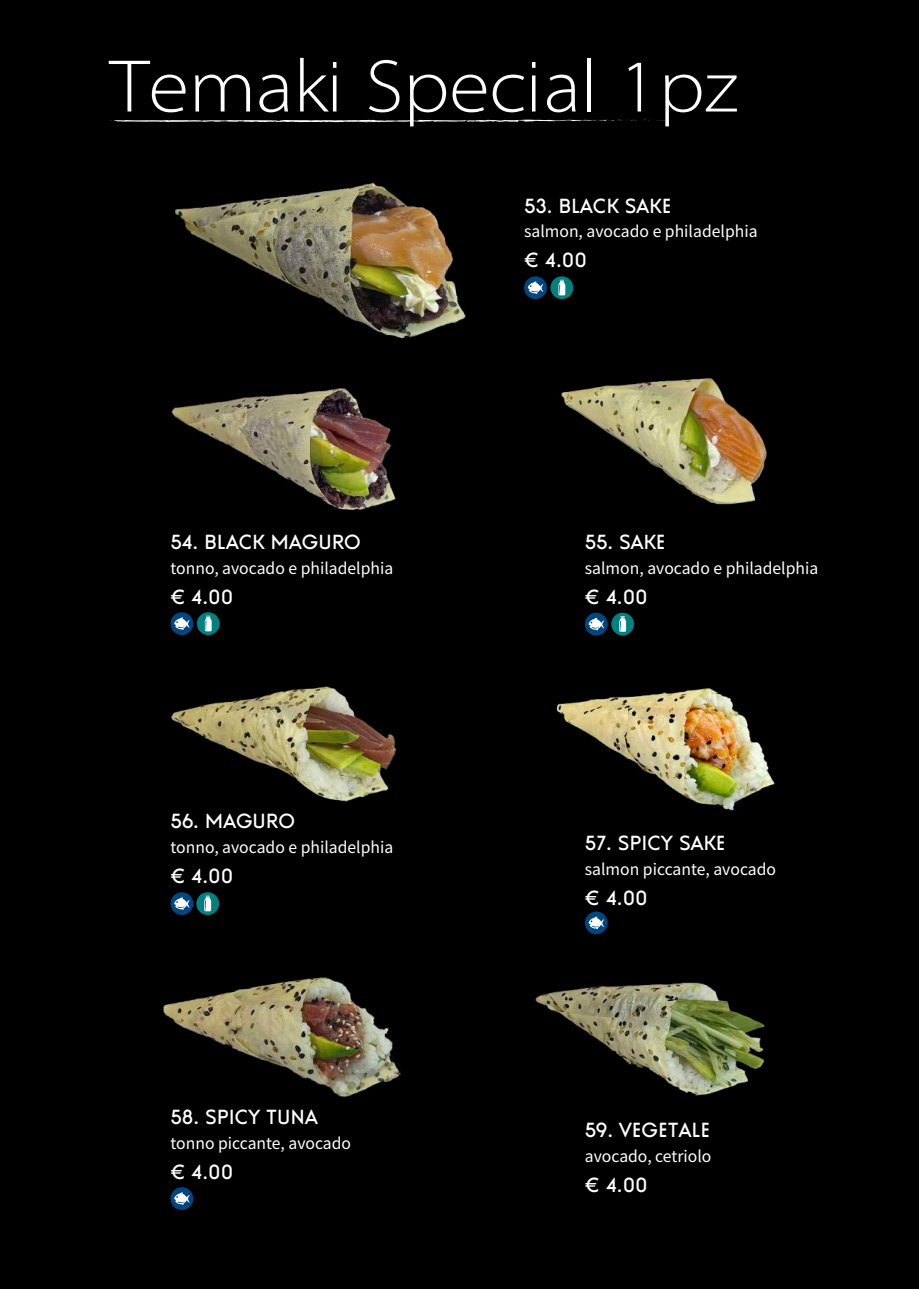
<style>
.page{position:relative;width:919px;height:1289px;background:#fff}
.page>*{position:absolute;margin:0;border:0;box-sizing:border-box;transform-origin:0 0}
.t1{font:75px "ZHSRXT GBK1 0";color:#fff}
.t2{font:21px "Universal Doomsday";color:#fff}
.t3{font:15.75px "Source Han Sans CN";color:#fff}
</style>
<div class="page">
<div style="left:0;top:0;width:918px;height:1288px;background:#000"></div>
<img style="left:535px;top:981px;width:230px;height:115px">
<img style="left:163px;top:977px;width:238px;height:120px">
<img style="left:556px;top:688px;width:219px;height:123px">
<img style="left:171px;top:686px;width:226px;height:116px">
<img style="left:561px;top:378px;width:206px;height:127px">
<img style="left:171px;top:388px;width:225px;height:122px">
<img style="left:175px;top:182px;width:291px;height:157px">
<svg style="left:110px;top:119px;width:555px;height:4px"></svg>
<div style="left:524px;top:276px;width:23px;height:23px;background:#004680;border-radius:50%"></div>
<svg style="left:527px;top:281px;width:16px;height:13px"></svg>
<svg style="left:550px;top:276px;width:23px;height:23px"></svg>
<svg style="left:558px;top:280px;width:7px;height:15px"></svg>
<div style="left:170px;top:612px;width:23px;height:23px;background:#004680;border-radius:50%"></div>
<svg style="left:174px;top:617px;width:16px;height:13px"></svg>
<div style="left:197px;top:612px;width:23px;height:23px;background:#008080;border-radius:50%"></div>
<svg style="left:205px;top:615px;width:7px;height:16px"></svg>
<div style="left:585px;top:612px;width:22px;height:23px;background:#004680;border-radius:50%"></div>
<svg style="left:588px;top:617px;width:16px;height:13px"></svg>
<div style="left:611px;top:612px;width:23px;height:23px;background:#008080;border-radius:50%"></div>
<svg style="left:619px;top:616px;width:7px;height:15px"></svg>
<div style="left:170px;top:892px;width:23px;height:23px;background:#004680;border-radius:50%"></div>
<svg style="left:174px;top:897px;width:16px;height:13px"></svg>
<div style="left:196px;top:892px;width:23px;height:23px;background:#008080;border-radius:50%"></div>
<svg style="left:204px;top:895px;width:7px;height:16px"></svg>
<div style="left:585px;top:911px;width:22px;height:23px;background:#004680;border-radius:50%"></div>
<svg style="left:588px;top:916px;width:16px;height:13px"></svg>
<div style="left:170px;top:1187px;width:23px;height:22px;background:#004680;border-radius:50%"></div>
<svg style="left:174px;top:1192px;width:16px;height:13px"></svg>
<h1 class="t1" style="left:110px;top:45px;width:629px">Temaki Special 1pz</h1>
<h2 class="t2" style="left:170px;top:530px;width:192px">54. BLACK MAGURO</h2>
<p class="t3" style="left:170px;top:559px;width:224px">tonno, avocado e philadelphia</p>
<h2 class="t2" style="left:170px;top:585px;width:64px">€ 4.00</h2>
<h2 class="t2" style="left:170px;top:809px;width:126px">56. MAGURO</h2>
<p class="t3" style="left:170px;top:838px;width:224px">tonno, avocado e philadelphia</p>
<h2 class="t2" style="left:170px;top:863px;width:64px">€ 4.00</h2>
<h2 class="t2" style="left:170px;top:1104px;width:149px">58. SPICY TUNA</h2>
<p class="t3" style="left:170px;top:1134px;width:182px">tonno piccante, avocado</p>
<h2 class="t2" style="left:170px;top:1159px;width:64px">€ 4.00</h2>
<h2 class="t2" style="left:524px;top:193px;width:149px">53. BLACK SAKE</h2>
<p class="t3" style="left:524px;top:223px;width:235px">salmon, avocado e philadelphia</p>
<h2 class="t2" style="left:524px;top:248px;width:64px">€ 4.00</h2>
<h2 class="t2" style="left:585px;top:530px;width:82px">55. SAKE</h2>
<p class="t3" style="left:585px;top:559px;width:235px">salmon, avocado e philadelphia</p>
<h2 class="t2" style="left:585px;top:585px;width:64px">€ 4.00</h2>
<h2 class="t2" style="left:585px;top:831px;width:142px">57. SPICY SAKE</h2>
<p class="t3" style="left:585px;top:860px;width:193px">salmon piccante, avocado</p>
<h2 class="t2" style="left:585px;top:885px;width:64px">€ 4.00</h2>
<h2 class="t2" style="left:585px;top:1117px;width:127px">59. VEGETALE</h2>
<p class="t3" style="left:585px;top:1146px;width:128px">avocado, cetriolo</p>
<h2 class="t2" style="left:585px;top:1172px;width:64px">€ 4.00</h2>
</div>
